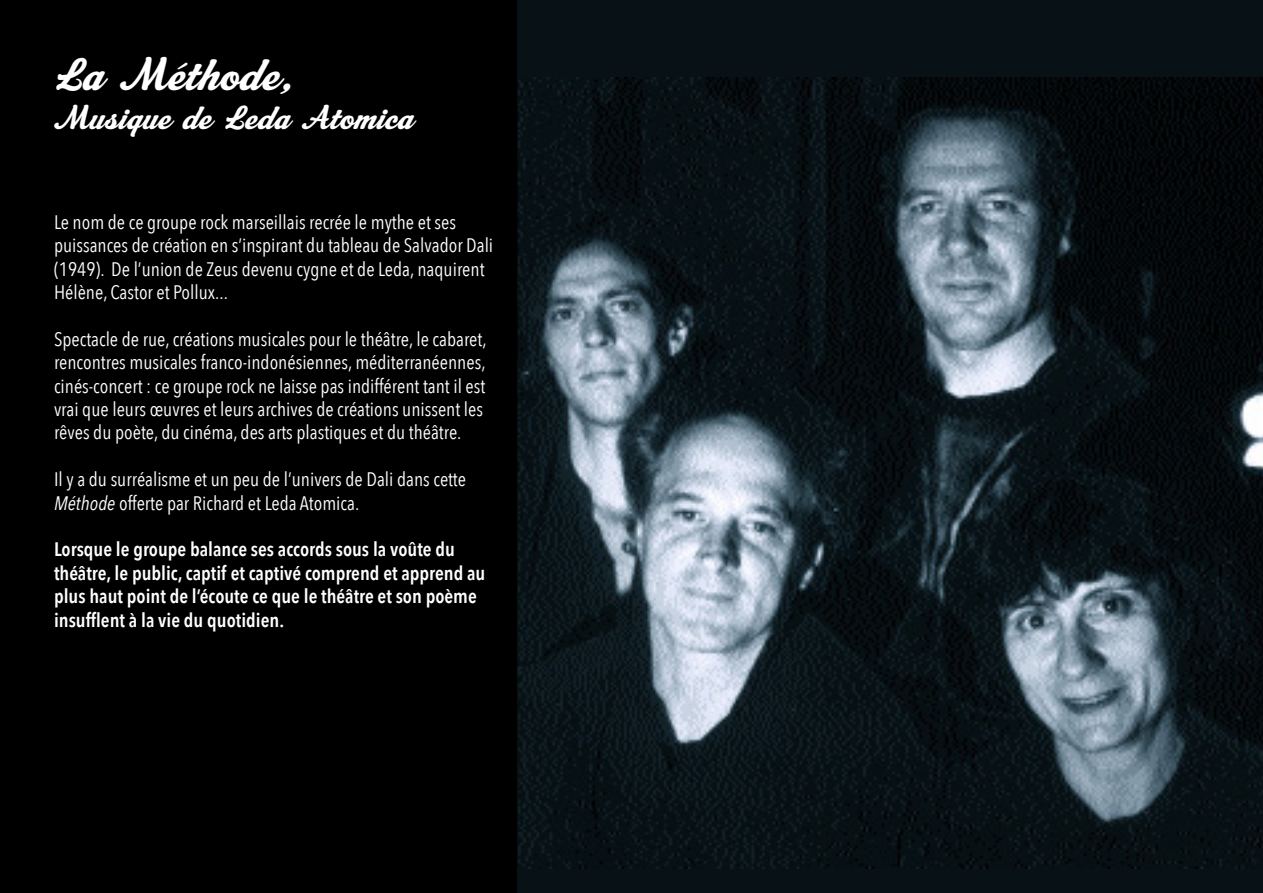
<style>
.page{position:relative;width:1263px;height:893px;background:#fff}
.page>*{position:absolute;margin:0;border:0;box-sizing:border-box;transform-origin:0 0}
.t1{font:45px "Machiarge";color:#fff}
.t2{font:33px "Machiarge";color:#fff}
.t3{font:19.5px/23.4px "Avenir Next Condensed";color:#fff}
.t4{font:600 19.5px/23.4px "Avenir Next Condensed";color:#fff}
.s1{font-style:italic}
</style>
<div class="page">
<div style="left:0;top:0;width:517px;height:893px;background:#000"></div>
<div style="left:517px;top:0;width:746px;height:893px;background:#081116"></div>
<img style="left:517px;top:78px;width:746px;height:790px">
<h1 class="t1" style="left:54px;top:48px;width:243px">La Méthode,</h1>
<h2 class="t2" style="left:54px;top:98px;width:361px">Musique de Leda Atomica</h2>
<p class="t3" style="left:54px;top:209px;width:441px">Le nom de ce groupe rock marseillais recrée le mythe et ses puissances de création en s’inspirant du tableau de Salvador Dali (1949). De l’union de Zeus devenu cygne et de Leda, naquirent Hélène, Castor et Pollux...</p>
<p class="t3" style="left:54px;top:326px;width:434px">Spectacle de rue, créations musicales pour le théâtre, le cabaret, rencontres musicales franco-indonésiennes, méditerranéennes, cinés-concert : ce groupe rock ne laisse pas indifférent tant il est vrai que leurs œuvres et leurs archives de créations unissent les rêves du poète, du cinéma, des arts plastiques et du théâtre.</p>
<p class="t3" style="left:54px;top:467px;width:413px">Il y a du surréalisme et un peu de l’univers de Dali dans cette<br><span class="s1">Méthode</span> offerte par Richard et Leda Atomica.</p>
<p class="t4" style="left:54px;top:537px;width:433px">Lorsque le groupe balance ses accords sous la voûte du théâtre, le public, captif et captivé comprend et apprend au plus haut point de l’écoute ce que le théâtre et son poème insufflent à la vie du quotidien.</p>
</div>
